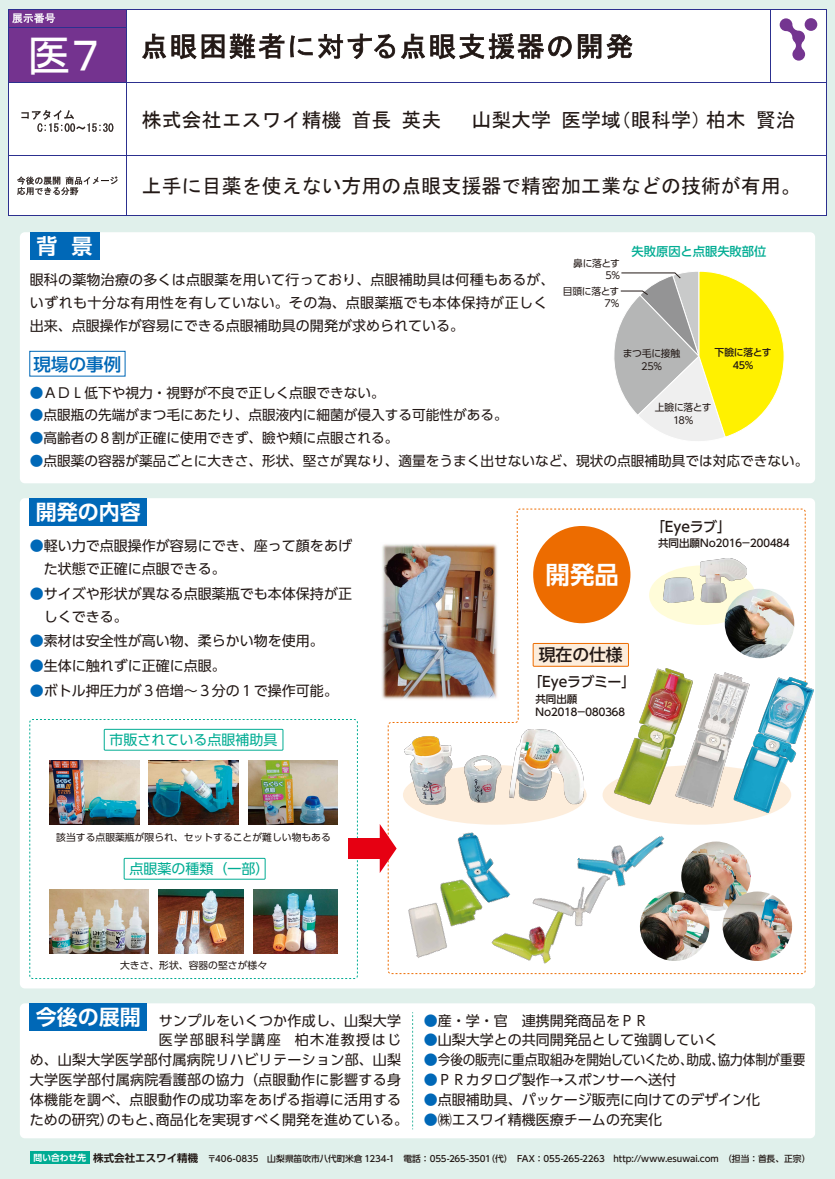
<style>
.page{position:relative;width:835px;height:1179px;background:#fff}
.page>*{position:absolute;margin:0;border:0;box-sizing:border-box;transform-origin:0 0}
.t1{font:44.45px "MS Gothic";color:#fff}
.t2{font:700 24.5px "UD Shin Go Pro De";color:#fff}
.t3{font:700 21px "UD Shin Go Pro De";color:#fff}
.t4{font:19.95px "MS Gothic";color:#221815}
.t5{font:500 17.5px "UD Shin Go Pro";color:#0068b7}
.t6{font:500 16.8px "UD Shin Go Pro";color:#221815}
.t7{font:14px/22.8px "UD Shin Go Pro";color:#221815}
.t8{font:14px "UD Shin Go Pro";letter-spacing:.02em;color:#221815}
.t9{font:14px "UD Shin Go Pro";letter-spacing:-.02em;color:#221815;scale:.9 1}
.t10{font:14px "UD Shin Go Pro";letter-spacing:.025em;color:#221815}
.t11{font:14px "UD Shin Go Pro";color:#00ac93}
.t12{font:14px "UD Shin Go Pro";letter-spacing:.1em;color:#221815}
.t13{font:500 14px "UD Shin Go Pro";letter-spacing:-.13em;color:#221815}
.t14{font:500 14px "UD Shin Go Pro";letter-spacing:-.21em;color:#221815}
.t15{font:13.65px "UD Shin Go Pro";color:#221815}
.t16{font:500 12.25px "UD Shin Go Pro";color:#00ac93}
.t17{font:500 10.5px/12.9px "UD Shin Go Pro";letter-spacing:-.37em;color:#221815}
.t18{font:9.8px/11.9px "UD Shin Go Pro";color:#221815;text-align:right}
.t19{font:500 9.8px/12.9px "UD Shin Go Pro";letter-spacing:-.025em;color:#221815;text-align:center}
.t20{font:9.8px/12.9px "UD Shin Go Pro";letter-spacing:-.04em;color:#221815;text-align:center}
.t21{font:9.8px/12.9px "UD Shin Go Pro";letter-spacing:-.025em;color:#221815;text-align:center}
.t22{font:500 8.75px "UD Shin Go Pro";letter-spacing:-.01em;color:#221815}
.s1{color:#0068b7}
.s2{font-family:"UD Shin Go Pro De";font-weight:700;font-size:21px;color:#fff}
.s3{font-family:"UD Shin Go Pro De";font-weight:700;color:#fff}
.s4{font-family:"UD Shin Go Pro De";font-weight:700;font-size:10.5px}
</style>
<div class="page">
<div style="left:0;top:0;width:834px;height:1179px;background:#e0f0eb"></div>
<div style="left:8px;top:10px;width:818px;height:205px;background:#fff"></div>
<div style="left:20px;top:232px;width:795px;height:251px;background:#fff;border-radius:5px"></div>
<div style="left:8px;top:10px;width:118px;height:17px;background:#74338f"></div>
<div style="left:8px;top:27px;width:118px;height:56px;background:#74338f"></div>
<hr style="left:126px;top:10px;width:1px;height:205px;background:#2c308f">
<hr style="left:770px;top:10px;width:1px;height:73px;background:#2c308f">
<hr style="left:8px;top:27px;width:119px;height:1px;background:#2c308f">
<hr style="left:8px;top:83px;width:818px;height:1px;background:#2c308f">
<hr style="left:8px;top:155px;width:818px;height:1px;background:#2c308f">
<hr style="left:8px;top:10px;width:1px;height:205px;background:#2c308f">
<hr style="left:826px;top:10px;width:1px;height:205px;background:#2c308f">
<hr style="left:8px;top:10px;width:818px;height:1px;background:#2c308f">
<hr style="left:8px;top:215px;width:818px;height:1px;background:#2c308f">
<svg style="left:12px;top:13px;width:43px;height:10px"></svg>
<svg style="left:17px;top:176px;width:101px;height:19px"></svg>
<div style="left:30px;top:232px;width:69px;height:28px;background:#0068b7"></div>
<div style="left:20px;top:498px;width:795px;height:490px;background:#fff;border-radius:5px"></div>
<div style="left:30px;top:498px;width:117px;height:28px;background:#0068b7"></div>
<div style="left:20px;top:1003px;width:795px;height:135px;background:#fff;border-radius:5px"></div>
<div style="left:30px;top:1003px;width:117px;height:28px;background:#0068b7"></div>
<div style="left:29px;top:351px;width:97px;height:26px;border:1px solid #0068b7"></div>
<div style="left:104px;top:729px;width:179px;height:21px;border:1px solid #00ac93"></div>
<div style="left:124px;top:858px;width:141px;height:21px;border:1px solid #00ac93"></div>
<div style="left:30px;top:1151px;width:59px;height:13px;background:#00ac93"></div>
<div style="left:29px;top:719px;width:329px;height:260px;border:1px dashed #00ac93;border-radius:3px"></div>
<svg style="left:387px;top:508px;width:419px;height:466px"></svg>
<div style="left:348px;top:838px;width:38px;height:21px;background:#e60012"></div>
<svg style="left:379px;top:824px;width:17px;height:49px"></svg>
<div style="left:649px;top:565px;width:106px;height:60px;background:#fffcd9;border-radius:50%"></div>
<div style="left:403px;top:765px;width:183px;height:59px;background:#fdeddb;border-radius:50%"></div>
<div style="left:602px;top:765px;width:189px;height:59px;background:#fdeddb;border-radius:50%"></div>
<svg style="left:412px;top:1012px;width:1px;height:117px"></svg>
<img style="left:663px;top:558px;width:83px;height:44px">
<img style="left:50px;top:760px;width:89px;height:64px">
<img style="left:149px;top:760px;width:89px;height:64px">
<img style="left:248px;top:760px;width:89px;height:64px">
<img style="left:50px;top:889px;width:99px;height:64px">
<img style="left:159px;top:889px;width:84px;height:64px">
<img style="left:253px;top:889px;width:84px;height:64px">
<img style="left:724px;top:589px;width:70px;height:69px;border-radius:35px">
<img style="left:681px;top:841px;width:69px;height:70px;border-radius:35px">
<img style="left:639px;top:891px;width:70px;height:70px;border-radius:35px">
<img style="left:722px;top:891px;width:70px;height:70px;border-radius:35px">
<img style="left:380px;top:828px;width:106px;height:146px">
<img style="left:614px;top:668px;width:199px;height:144px">
<img style="left:405px;top:729px;width:178px;height:76px">
<img style="left:382px;top:542px;width:116px;height:158px">
<img style="left:486px;top:807px;width:188px;height:168px">
<svg style="left:614px;top:271px;width:170px;height:170px"></svg>
<svg style="left:142px;top:33px;width:142px;height:26px"></svg>
<svg style="left:290px;top:35px;width:22px;height:22px"></svg>
<svg style="left:318px;top:34px;width:77px;height:25px"></svg>
<svg style="left:401px;top:33px;width:170px;height:26px"></svg>
<svg style="left:577px;top:34px;width:55px;height:25px"></svg>
<svg style="left:21px;top:110px;width:92px;height:22px"></svg>
<svg style="left:779px;top:18px;width:26px;height:43px"></svg>
<div style="left:804px;top:18px;width:13px;height:13px;background:#743590;border-radius:50%"></div>
<h1 class="t1" style="left:26px;top:33px;width:83px">医７</h1>
<h3 class="t4" style="left:142px;top:110px;width:655px">株式会社エスワイ精機 首長 英夫　 山梨大学 医学域（眼科学）柏木 賢治</h3>
<h3 class="t4" style="left:142px;top:176px;width:660px">上手に目薬を使えない方用の点眼支援器で精密加工業などの技術が有用。</h3>
<h3 class="t3" style="left:36px;top:229px;width:57px">背 景</h3>
<p class="t7" style="left:30px;top:268px;width:526px">眼科の薬物治療の多くは点眼薬を用いて行っており、点眼補助具は何種もあるが、いずれも十分な有用性を有していない。その為、点眼薬瓶でも本体保持が正しく出来、点眼操作が容易にできる点眼補助具の開発が求められている。</p>
<p class="t5" style="left:34px;top:350px;width:89px">現場の事例</p>
<p class="t18" style="left:573px;top:257px;width:48px">鼻に落とす<br>5%</p>
<p class="t18" style="left:562px;top:285px;width:58px">目頭に落とす<br>7%</p>
<p class="t16" style="left:631px;top:241px;width:136px">失敗原因と点眼失敗部位</p>
<p class="t21" style="left:623px;top:346px;width:59px">まつ毛に接触<br>25%</p>
<p class="t19" style="left:714px;top:345px;width:58px">下瞼に落とす<br>45%</p>
<p class="t15" style="left:30px;top:381px;width:356px"><span class="s1">●</span>ＡＤＬ低下や視力・視野が不良で正しく点眼できない。</p>
<p class="t15" style="left:30px;top:404px;width:479px"><span class="s1">●</span>点眼瓶の先端がまつ毛にあたり、点眼液内に細菌が侵入する可能性がある。</p>
<p class="t15" style="left:30px;top:427px;width:370px"><span class="s1">●</span>高齢者の８割が正確に使用できず、瞼や頬に点眼される。</p>
<p class="t15" style="left:30px;top:450px;width:780px"><span class="s1">●</span>点眼薬の容器が薬品ごとに大きさ、形状、堅さが異なり、適量をうまく出せないなど、現状の点眼補助具では対応できない。</p>
<p class="t20" style="left:654px;top:401px;width:58px">上瞼に落とす<br>18%</p>
<h3 class="t3" style="left:36px;top:495px;width:106px">開発の内容</h3>
<p class="t7" style="left:44px;top:534px;width:310px;text-indent:-14px"><span class="s1">●</span>軽い力で点眼操作が容易にでき、座って顔をあげた状態で正確に点眼できる。</p>
<p class="t7" style="left:44px;top:582px;width:310px;text-indent:-14px"><span class="s1">●</span>サイズや形状が異なる点眼薬瓶でも本体保持が正しくできる。</p>
<p class="t7" style="left:30px;top:629px;width:296px"><span class="s1">●</span>素材は安全性が高い物、柔らかい物を使用。</p>
<p class="t7" style="left:30px;top:654px;width:198px"><span class="s1">●</span>生体に触れずに正確に点眼。</p>
<p class="t7" style="left:30px;top:679px;width:310px"><span class="s1">●</span>ボトル押圧力が３倍増～３分の１で操作可能。</p>
<p class="t11" style="left:109px;top:728px;width:170px">市販されている点眼補助具</p>
<h2 class="t2" style="left:545px;top:554px;width:75px">開発品</h2>
<p class="t6" style="left:538px;top:641px;width:85px">現在の仕様</p>
<p class="t13" style="left:528px;top:670px;width:101px">「Ｅｙｅラブミー｣</p>
<p class="t17" style="left:534px;top:692px;width:94px">共同出願<br>Ｎｏ２０１８－０８０３６８</p>
<p class="t14" style="left:651px;top:515px;width:82px">「Ｅｙｅラブ」</p>
<p class="t17" style="left:658px;top:537px;width:135px">共同出願Ｎｏ２０１６－２００４８４</p>
<p class="t18" style="left:56px;top:830px;width:276px">該当する点眼薬瓶が限られ、セットすることが難しい物もある</p>
<p class="t11" style="left:129px;top:857px;width:142px">点眼薬の種類（一部）</p>
<p class="t18" style="left:120px;top:959px;width:148px">大きさ、形状、容器の堅さが様々</p>
<p class="t8" style="left:36px;top:1009px;width:367px"><span class="s2">今後の展開</span> サンプルをいくつか作成し、山梨大学</p>
<p class="t12" style="left:159px;top:1028px;width:244px">医学部眼科学講座　柏木准教授はじ</p>
<p class="t10" style="left:30px;top:1048px;width:373px">め、山梨大学医学部付属病院リハビリテーション部、山梨</p>
<p class="t8" style="left:30px;top:1068px;width:373px">大学医学部付属病院看護部の協力（点眼動作に影響する身</p>
<p class="t8" style="left:30px;top:1088px;width:373px">体機能を調べ、点眼動作の成功率をあげる指導に活用する</p>
<p class="t7" style="left:30px;top:1107px;width:380px">ための研究）のもと、商品化を実現すべく開発を進めている。</p>
<p class="t7" style="left:424px;top:1008px;width:225px"><span class="s1">●</span>産・学・官　連携開発商品をＰＲ</p>
<p class="t7" style="left:424px;top:1028px;width:295px"><span class="s1">●</span>山梨大学との共同開発品として強調していく</p>
<p class="t9" style="left:424px;top:1048px;width:425px"><span class="s1">●</span>今後の販売に重点取組みを開始していくため、助成、協力体制が重要</p>
<p class="t7" style="left:424px;top:1068px;width:253px"><span class="s1">●</span>ＰＲカタログ製作→スポンサーへ送付</p>
<p class="t7" style="left:424px;top:1088px;width:337px"><span class="s1">●</span>点眼補助具、パッケージ販売に向けてのデザイン化</p>
<p class="t7" style="left:424px;top:1107px;width:239px"><span class="s1">●</span>㈱エスワイ精機医療チームの充実化</p>
<p class="t22" style="left:34px;top:1151px;width:778px"><span class="s3">問い合わせ先</span> <span class="s4">株式会社エスワイ精機</span> 〒406-0835　山梨県笛吹市八代町米倉 1234-1　電話：055-265-3501（代）　FAX：055-265-2263　http://www.esuwai.com　（担当：首長、正宗）</p>
</div>
